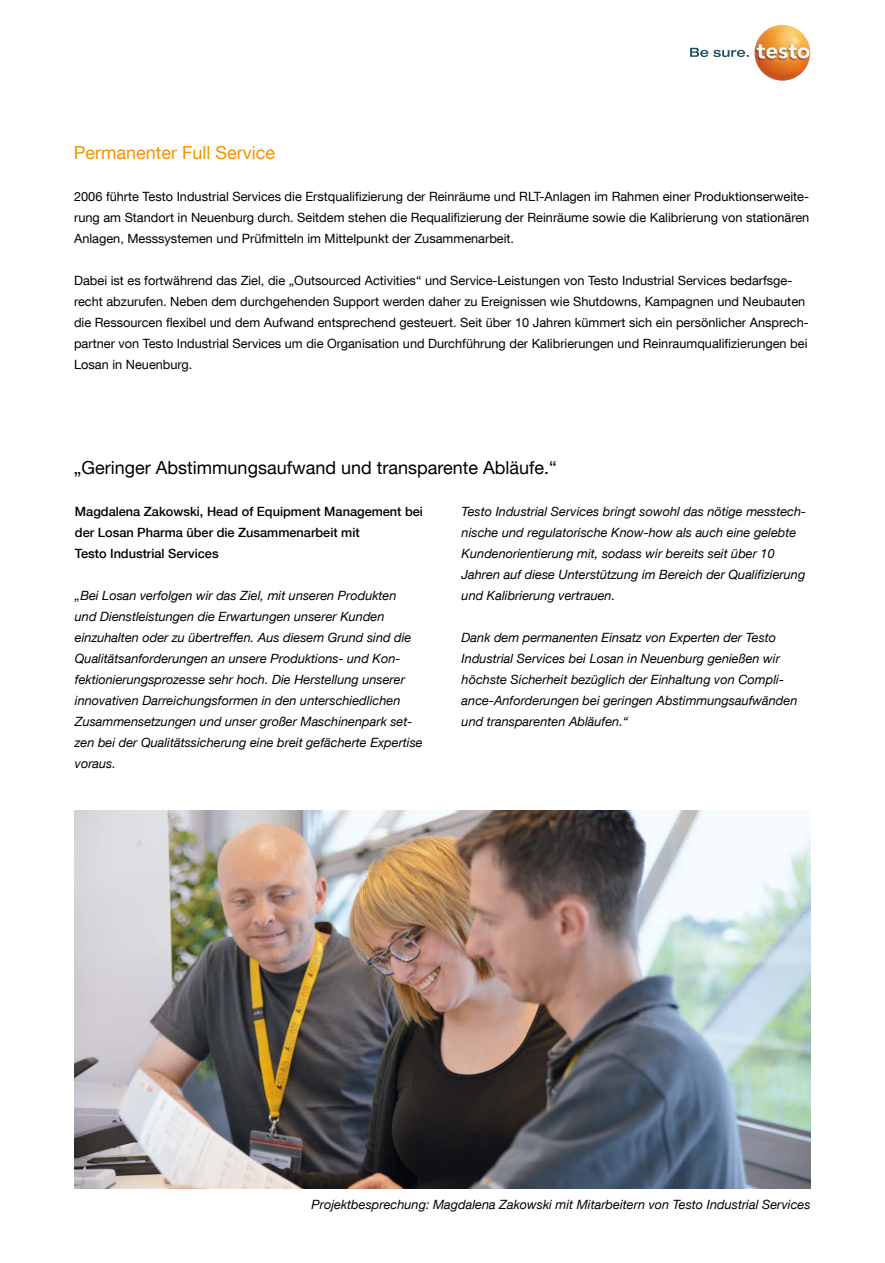
<style>
.page{position:relative;width:885px;height:1263px;background:#fff}
.page>*{position:absolute;margin:0;border:0;box-sizing:border-box;transform-origin:0 0}
.t1{font:18px "Helvetica Neue";color:#000}
.t2{font:18px "Helvetica Neue LT Com";color:#f39200}
.t3{font:italic 12.75px/21px "Helvetica Neue LT Com";color:#000}
.t4{font:12.75px/21px "Helvetica Neue LT Com";color:#000;text-align:justify}
.t5{font:500 12.75px/21px "Helvetica Neue LT Com";color:#000}
</style>
<div class="page">
<svg style="left:690px;top:48px;width:58px;height:9px"></svg>
<img style="left:754px;top:25px;width:56px;height:56px;border-radius:28px">
<img style="left:75px;top:810px;width:735px;height:378px">
<h1 class="t2" style="left:74px;top:141px;width:203px">Permanenter Full Service</h1>
<p class="t4" style="left:74px;top:186px;width:736px">2006 führte Testo Industrial Services die Erstqualifizierung der Reinräume und RLT-Anlagen im Rahmen einer Produktionserweite&shy;rung am Standort in Neuenburg durch. Seitdem stehen die Requalifizierung der Reinräume sowie die Kalibrierung von stationären Anlagen, Messsystemen und Prüfmitteln im Mittelpunkt der Zusammenarbeit.</p>
<p class="t4" style="left:74px;top:270px;width:736px;text-align:left">Dabei ist es fortwährend das Ziel, die „Outsourced Activities“ und Service-Leistungen von Testo Industrial Services bedarfsge&shy;recht abzurufen. Neben dem durchgehenden Support werden daher zu Ereignissen wie Shutdowns, Kampagnen und Neubauten die Ressourcen flexibel und dem Aufwand entsprechend gesteuert. Seit über 10 Jahren kümmert sich ein persönlicher Ansprech&shy;partner von Testo Industrial Services um die Organisation und Durchführung der Kalibrierungen und Reinraumqualifizierungen bei Losan in Neuenburg.</p>
<h1 class="t1" style="left:74px;top:457px;width:484px">„Geringer Abstimmungsaufwand und transparente Abläufe.“</h1>
<p class="t5" style="left:75px;top:501px;width:349px">Magdalena Zakowski, Head of Equipment Management bei der Losan Pharma über die Zusammenarbeit mit<br>Testo Industrial Services</p>
<p class="t3" style="left:461px;top:501px;width:346px">Testo Industrial Services bringt sowohl das nötige messtech&shy;nische und regulatorische Know-how als auch eine gelebte Kundenorientierung mit, sodass wir bereits seit über 10<br>Jahren auf diese Unterstützung im Bereich der Qualifizierung und Kalibrierung vertrauen.</p>
<p class="t3" style="left:461px;top:627px;width:337px">Dank dem permanenten Einsatz von Experten der Testo Industrial Services bei Losan in Neuenburg genießen wir höchste Sicherheit bezüglich der Einhaltung von Compli&shy;ance-Anforderungen bei geringen Abstimmungsaufwänden und transparenten Abläufen.“</p>
<p class="t3" style="left:75px;top:585px;width:349px">„Bei Losan verfolgen wir das Ziel, mit unseren Produkten<br>und Dienstleistungen die Erwartungen unserer Kunden einzuhalten oder zu übertreffen. Aus diesem Grund sind die Qualitätsanforderungen an unsere Produktions- und Kon&shy;fektionierungsprozesse sehr hoch. Die Herstellung unserer innovativen Darreichungsformen in den unterschiedlichen Zusammensetzungen und unser großer Maschinenpark set&shy;zen bei der Qualitätssicherung eine breit gefächerte Expertise voraus.</p>
<p class="t3" style="left:311px;top:1194px;width:500px">Projektbesprechung: Magdalena Zakowski mit Mitarbeitern von Testo Industrial Services</p>
</div>
